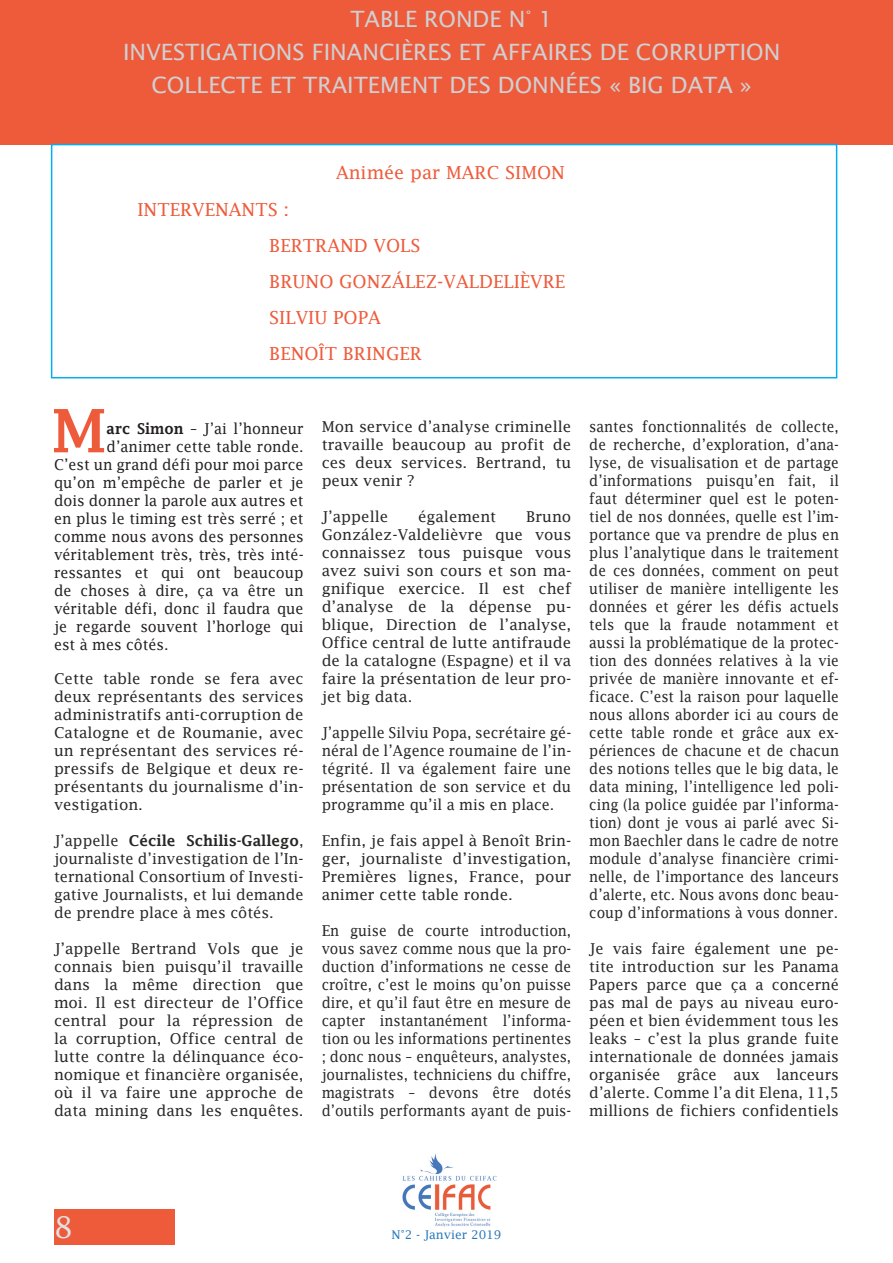
<style>
.page{position:relative;width:893px;height:1263px;background:#fff}
.page>*{position:absolute;margin:0;border:0;box-sizing:border-box;transform-origin:0 0}
.lettrine{font:600 59.85px "Lucida Fax";color:#ee5b3b}
.t1{font:30px "Lucida Fax";color:#e0e1e3}
.fil_d_arianne{font:22.5px "Lucida Sans";color:#cfd0d2}
.intervenants__nom{font:18px "Lucida Fax";color:#ee5b3b}
.ss_titre{font:18px "Lucida Fax";color:#ee5b3b}
.CORPS{font:15px/18px "Lucida Fax";color:#272726;text-align:justify}
.CORPS-2{font:15px/18px "Lucida Fax";color:#272726;text-align:justify;scale:.91 1}
.lettrine-2{font:15px "Lucida Fax";color:#231f20;scale:.95 1}
.CORPS-3{font:15px/18px "Lucida Fax";color:#272726;text-align:justify;scale:.95 1}
.t2{font:12px "Lucida Fax";color:#2778bb}
.s1{font-weight:600}
</style>
<div class="page">
<div style="left:54px;top:1209px;width:120px;height:35px;background:#ee5b3b"></div>
<div style="left:0;top:0;width:893px;height:145px;background:#ee5b3b"></div>
<div style="left:51px;top:144px;width:786px;height:234px;border:2px solid #00aeef"></div>
<img style="left:402px;top:1153px;width:95px;height:73px">
<p class="fil_d_arianne" style="left:350px;top:6px;width:204px">TABLE RONDE N° 1</p>
<p class="fil_d_arianne" style="left:123px;top:39px;width:659px">INVESTIGATIONS FINANCIÈRES ET AFFAIRES DE CORRUPTION</p>
<p class="fil_d_arianne" style="left:151px;top:72px;width:602px">COLLECTE ET TRAITEMENT DES DONNÉES « BIG DATA »</p>
<p class="ss_titre" style="left:336px;top:162px;width:230px">Animée par MARC SIMON</p>
<p class="intervenants__nom" style="left:137px;top:199px;width:153px">INTERVENANTS :</p>
<p class="intervenants__nom" style="left:269px;top:235px;width:153px">BERTRAND VOLS</p>
<p class="intervenants__nom" style="left:269px;top:271px;width:298px">BRUNO GONZÁLEZ-VALDELIÈVRE</p>
<p class="intervenants__nom" style="left:269px;top:307px;width:113px">SILVIU POPA</p>
<p class="intervenants__nom" style="left:269px;top:343px;width:154px">BENOÎT BRINGER</p>
<p class="lettrine" style="left:52px;top:397px;width:56px">M</p>
<p class="lettrine-2" style="left:107px;top:420px;width:209px"><span class="s1">arc Simon</span> – J’ai l’honneur</p>
<p class="lettrine-2" style="left:107px;top:438px;width:209px">d’animer cette table ronde.</p>
<p class="lettrine-2" style="left:54px;top:456px;width:264px">C’est un grand défi pour moi parce</p>
<p class="lettrine-2" style="left:54px;top:474px;width:264px">qu’on m’empêche de parler et je</p>
<p class="lettrine-2" style="left:54px;top:492px;width:264px">dois donner la parole aux autres et</p>
<p class="lettrine-2" style="left:54px;top:510px;width:264px">en plus le timing est très serré ; et</p>
<p class="lettrine-2" style="left:54px;top:528px;width:264px">comme nous avons des personnes</p>
<p class="lettrine-2" style="left:54px;top:546px;width:264px">véritablement très, très, très inté-</p>
<p class="lettrine-2" style="left:54px;top:564px;width:264px">ressantes et qui ont beaucoup</p>
<p class="lettrine-2" style="left:54px;top:582px;width:264px">de choses à dire, ça va être un</p>
<p class="lettrine-2" style="left:54px;top:600px;width:264px">véritable défi, donc il faudra que</p>
<p class="lettrine-2" style="left:54px;top:618px;width:264px">je regarde souvent l’horloge qui</p>
<p class="lettrine-2" style="left:54px;top:636px;width:122px">est à mes côtés.</p>
<p class="CORPS" style="left:54px;top:669px;width:251px">Cette table ronde se fera avec deux représentants des services administratifs anti-corruption de Catalogne et de Roumanie, avec un représentant des services ré&shy;pressifs de Belgique et deux re&shy;présentants du journalisme d’in&shy;vestigation.</p>
<p class="CORPS" style="left:54px;top:831px;width:251px">J’appelle <span class="s1">Cécile Schilis-Gallego</span>, journaliste d’investigation de l’In&shy;ternational Consortium of Investi&shy;gative Journalists, et lui demande de prendre place à mes côtés.</p>
<p class="CORPS" style="left:54px;top:939px;width:251px">J’appelle Bertrand Vols que je connais bien puisqu’il travaille dans la même direction que moi. Il est directeur de l’Office central pour la répression de la corruption, Office central de lutte contre la délinquance éco&shy;nomique et financière organisée, où il va faire une approche de data mining dans les enquêtes.</p>
<p class="CORPS" style="left:322px;top:417px;width:251px">Mon service d’analyse criminelle travaille beaucoup au profit de ces deux services. Bertrand, tu peux venir ?</p>
<p class="CORPS" style="left:322px;top:507px;width:68px">J’appelle</p>
<p class="CORPS" style="left:418px;top:507px;width:80px">également</p>
<p class="CORPS" style="left:322px;top:507px;width:251px;text-indent:205px">Bruno González-Valdelièvre que vous connaissez tous puisque vous avez suivi son cours et son ma&shy;gnifique exercice. Il est chef d’analyse de la dépense pu&shy;blique, Direction de l’analyse, Office central de lutte antifraude de la catalogne (Espagne) et il va faire la présentation de leur pro&shy;jet big data.</p>
<p class="CORPS-3" style="left:322px;top:723px;width:264px">J’appelle Silviu Popa, secrétaire gé&shy;néral de l’Agence roumaine de l’in&shy;tégrité. Il va également faire une présentation de son service et du programme qu’il a mis en place.</p>
<p class="CORPS" style="left:322px;top:831px;width:251px">Enfin, je fais appel à Benoît Brin&shy;ger, journaliste d’investigation, Premières lignes, France, pour animer cette table ronde.</p>
<p class="CORPS" style="left:322px;top:921px;width:251px">En guise de courte introduction, vous savez comme nous que la pro&shy;duction d’informations ne cesse de croître, c’est le moins qu’on puisse dire, et qu’il faut être en mesure de capter instantanément l’informa&shy;tion ou les informations pertinentes ; donc nous – enquêteurs, analystes, journalistes, techniciens du chiffre, magistrats – devons être dotés d’outils performants ayant de puis-</p>
<p class="CORPS-2" style="left:589px;top:417px;width:276px">santes fonctionnalités de collecte, de recherche, d’exploration, d’ana&shy;lyse, de visualisation et de partage d’informations puisqu’en fait, il faut déterminer quel est le poten&shy;tiel de nos données, quelle est l’im&shy;portance que va prendre de plus en plus l’analytique dans le traitement de ces données, comment on peut utiliser de manière intelligente les données et gérer les défis actuels tels que la fraude notamment et aussi la problématique de la protec&shy;tion des données relatives à la vie privée de manière innovante et ef&shy;ficace. C’est la raison pour laquelle nous allons aborder ici au cours de cette table ronde et grâce aux ex&shy;périences de chacune et de chacun des notions telles que le big data, le data mining, l’intelligence led poli&shy;cing (la police guidée par l’informa&shy;tion) dont je vous ai parlé avec Si&shy;mon Baechler dans le cadre de notre module d’analyse financière crimi&shy;nelle, de l’importance des lanceurs d’alerte, etc. Nous avons donc beau&shy;coup d’informations à vous donner.</p>
<p class="CORPS" style="left:589px;top:939px;width:251px">Je vais faire également une pe&shy;tite introduction sur les Panama Papers parce que ça a concerné pas mal de pays au niveau euro&shy;péen et bien évidemment tous les leaks – c’est la plus grande fuite internationale de données jamais organisée grâce aux lanceurs d’alerte. Comme l’a dit Elena, 11,5 millions de fichiers confidentiels</p>
<p class="t1" style="left:54px;top:1210px;width:20px">8</p>
<p class="t2" style="left:391px;top:1227px;width:111px">N°2 - Janvier 2019</p>
</div>
